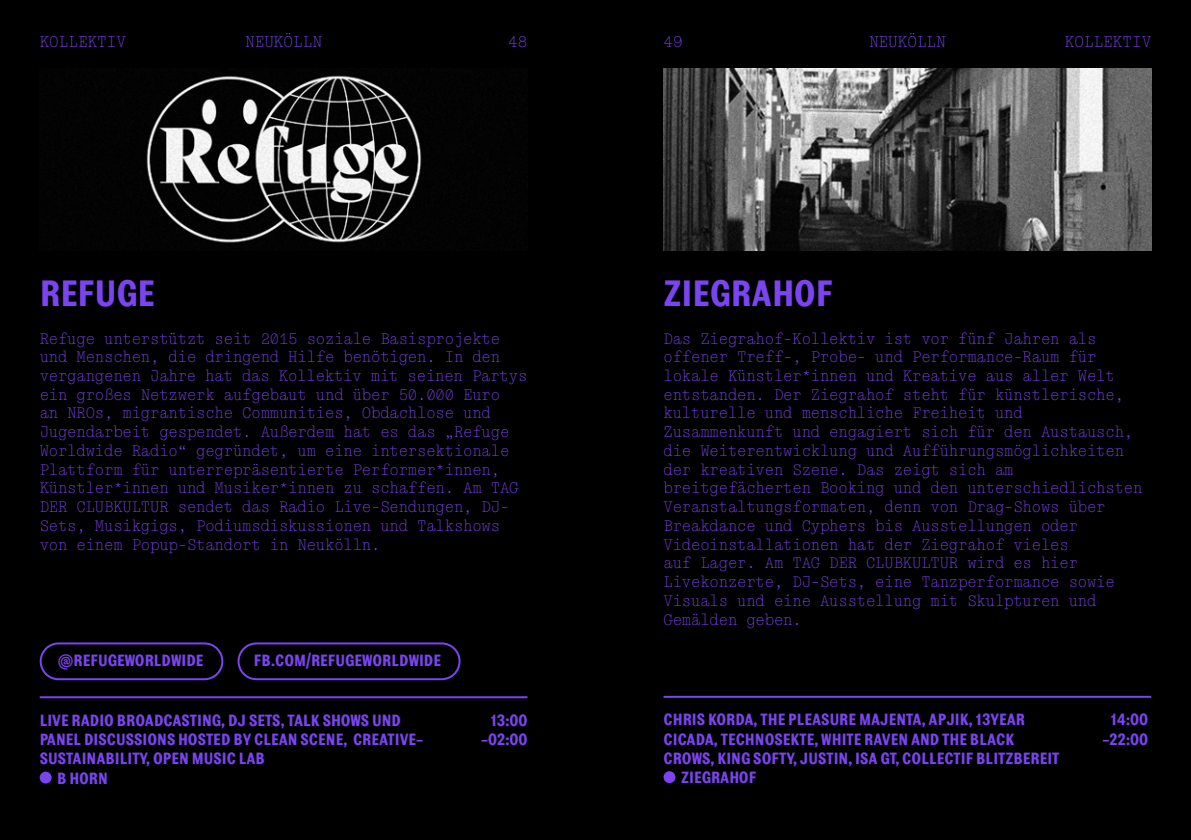
<style>
.page{position:relative;width:1191px;height:840px;background:#fff}
.page>*{position:absolute;margin:0;border:0;box-sizing:border-box;transform-origin:0 0}
.t1{font:700 36px "Topol";color:#7b44f1}
.t2{font:700 16px/19.2px "Topol";color:#7b44f1;text-align:center}
.t3{font:300 16px "ABC Simon Mono";color:#7b44f1}
.t4{font:300 15.6px/18.8px "ABC Simon Mono";letter-spacing:-.01em;color:#7b44f1}
</style>
<div class="page">
<div style="left:0;top:0;width:1191px;height:839px;background:#000"></div>
<img style="left:663px;top:68px;width:488px;height:182px">
<img style="left:66px;top:75px;width:356px;height:168px">
<div style="left:40px;top:642px;width:183px;height:37px;border:2px solid #7b44f1;border-radius:18px"></div>
<hr style="left:40px;top:695px;width:487px;height:2px;background:#7b44f1">
<div style="left:40px;top:771px;width:12px;height:12px;background:#7b44f1;border-radius:50%"></div>
<div style="left:237px;top:642px;width:223px;height:37px;border:2px solid #7b44f1;border-radius:18px"></div>
<hr style="left:663px;top:695px;width:488px;height:2px;background:#7b44f1">
<svg style="left:663px;top:770px;width:12px;height:12px"></svg>
<p class="t3" style="left:40px;top:31px;width:88px">KOLLEKTIV</p>
<p class="t3" style="left:245px;top:31px;width:78px">NEUKÖLLN</p>
<p class="t3" style="left:869px;top:31px;width:78px">NEUKÖLLN</p>
<p class="t3" style="left:1064px;top:31px;width:88px">KOLLEKTIV</p>
<p class="t3" style="left:508px;top:31px;width:21px">48</p>
<p class="t3" style="left:663px;top:31px;width:21px">49</p>
<h1 class="t1" style="left:40px;top:270px;width:117px">REFUGE</h1>
<p class="t4" style="left:40px;top:329px;width:489px">Refuge unterstützt seit 2015 soziale Basisprojekte und Menschen, die dringend Hilfe benötigen. In den vergangenen Jahre hat das Kollektiv mit seinen Partys ein großes Netzwerk aufgebaut und über 50.000 Euro<br>an NROs, migrantische Communities, Obdachlose und Jugendarbeit gespendet. Außerdem hat es das „Refuge Worldwide Radio“ gegründet, um eine intersektionale Plattform für unterrepräsentierte Performer*innen, Künstler*innen und Musiker*innen zu schaffen. Am TAG DER CLUBKULTUR sendet das Radio Live-Sendungen, DJ-Sets, Musikgigs, Podiumsdiskussionen und Talkshows von einem Popup-Standort in Neukölln.</p>
<p class="t2" style="left:58px;top:649px;width:147px">@REFUGEWORLDWIDE</p>
<p class="t2" style="left:254px;top:649px;width:189px">FB.COM/REFUGEWORLDWIDE</p>
<p class="t2" style="left:40px;top:709px;width:363px">LIVE RADIO BROADCASTING, DJ SETS, TALK SHOWS UND</p>
<p class="t2" style="left:40px;top:729px;width:385px">PANEL DISCUSSIONS HOSTED BY CLEAN SCENE, CREATIVE-</p>
<p class="t2" style="left:40px;top:748px;width:227px">SUSTAINABILITY, OPEN MUSIC LAB</p>
<p class="t2" style="left:57px;top:767px;width:52px">B HORN</p>
<p class="t2" style="left:481px;top:709px;width:48px">13:00 -02:00</p>
<h1 class="t1" style="left:663px;top:270px;width:171px">ZIEGRAHOF</h1>
<p class="t4" style="left:663px;top:329px;width:480px">Das Ziegrahof-Kollektiv ist vor fünf Jahren als offener Treff-, Probe- und Performance-Raum für lokale Künstler*innen und Kreative aus aller Welt entstanden. Der Ziegrahof steht für künstlerische, kulturelle und menschliche Freiheit und Zusammenkunft und engagiert sich für den Austausch, die Weiterentwicklung und Aufführungsmöglichkeiten der kreativen Szene. Das zeigt sich am breitgefächerten Booking und den unterschiedlichsten Veranstaltungsformaten, denn von Drag-Shows über Breakdance und Cyphers bis Ausstellungen oder Videoinstallationen hat der Ziegrahof vieles<br>auf Lager. Am TAG DER CLUBKULTUR wird es hier Livekonzerte, DJ-Sets, eine Tanzperformance sowie Visuals und eine Ausstellung mit Skulpturen und Gemälden geben.</p>
<p class="t2" style="left:663px;top:709px;width:363px">CHRIS KORDA, THE PLEASURE MAJENTA, APJIK, 13YEAR</p>
<p class="t2" style="left:663px;top:728px;width:352px">CICADA, TECHNOSEKTE, WHITE RAVEN AND THE BLACK</p>
<p class="t2" style="left:663px;top:747px;width:397px">CROWS, KING SOFTY, JUSTIN, ISA GT, COLLECTIF BLITZBEREIT</p>
<p class="t2" style="left:681px;top:767px;width:77px">ZIEGRAHOF</p>
<p class="t2" style="left:1102px;top:709px;width:47px">14:00 -22:00</p>
</div>
